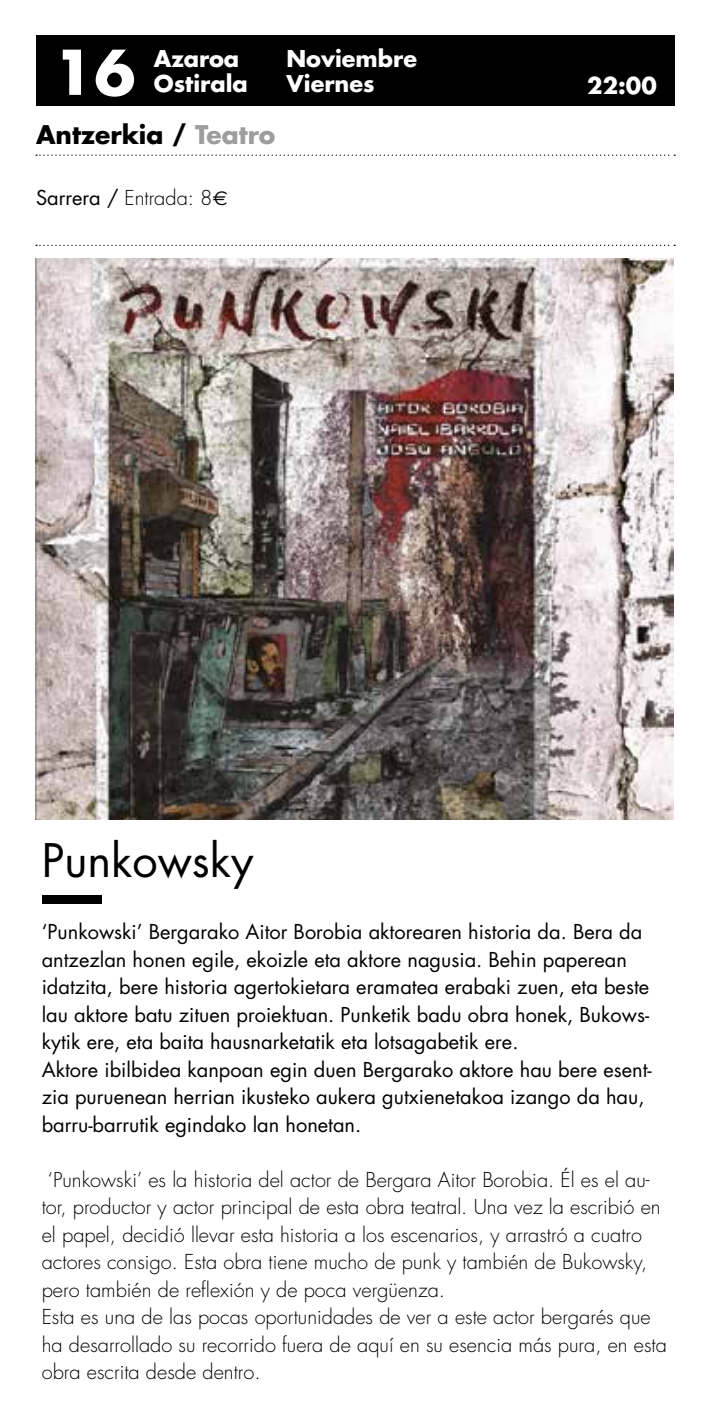
<style>
.page{position:relative;width:709px;height:1418px;background:#fff}
.page>*{position:absolute;margin:0;border:0;box-sizing:border-box;transform-origin:0 0}
.t1{font:700 60px "Futura Std";color:#fff}
.t2{font:45px "Futura Std";color:#000}
.t3{font:700 25px "Futura Std";color:#000}
.t4{font:700 22.5px "Futura Std";color:#fff}
.t5{font:300 20px/27.5px "Futura Std";color:#000}
.t6{font:20px/27.5px "Futura Std";color:#000}
.s1{color:#9d9d9c}
.s2{font-weight:400}
.s3{font-family:"Euro Sans";font-weight:400}
</style>
<div class="page">
<img style="left:35px;top:258px;width:638px;height:561px">
<div style="left:42px;top:895px;width:59px;height:9px;background:#000"></div>
<div style="left:36px;top:35px;width:638px;height:71px;background:#000"></div>
<svg style="left:36px;top:154px;width:639px;height:2px"></svg>
<svg style="left:36px;top:245px;width:639px;height:1px"></svg>
<h1 class="t1" style="left:53px;top:32px;width:84px">16</h1>
<p class="t4" style="left:154px;top:43px;width:87px">Azaroa</p>
<p class="t4" style="left:286px;top:43px;width:132px">Noviembre</p>
<p class="t4" style="left:154px;top:68px;width:96px">Ostirala</p>
<p class="t4" style="left:286px;top:68px;width:90px">Viernes</p>
<p class="t4" style="left:587px;top:70px;width:71px">22:00</p>
<p class="t3" style="left:36px;top:118px;width:241px">Antzerkia / <span class="s1">Teatro</span></p>
<p class="t5" style="left:36px;top:184px;width:193px"><span class="s2">Sarrera /</span> Entrada: 8<span class="s3">E</span></p>
<h2 class="t2" style="left:42px;top:831px;width:213px">Punkowsky</h2>
<p class="t6" style="left:42px;top:918px;width:611px">‘Punkowski’ Bergarako Aitor Borobia aktorearen historia da. Bera da antzezlan honen egile, ekoizle eta aktore nagusia. Behin paperean idatzita, bere historia agertokietara eramatea erabaki zuen, eta beste lau aktore batu zituen proiektuan. Punketik badu obra honek, Bukows&shy;kytik ere, eta baita hausnarketatik eta lotsagabetik ere.<br>Aktore ibilbidea kanpoan egin duen Bergarako aktore hau bere esent&shy;zia puruenean herrian ikusteko aukera gutxienetakoa izango da hau, barru-barrutik egindako lan honetan.</p>
<p class="t5" style="left:42px;top:1166px;width:626px;text-indent:6px">‘Punkowski’ es la historia del actor de Bergara Aitor Borobia. Él es el au&shy;tor, productor y actor principal de esta obra teatral. Una vez la escribió en el papel, decidió llevar esta historia a los escenarios, y arrastró a cuatro actores consigo. Esta obra tiene mucho de punk y también de Bukowsky, pero también de reflexión y de poca vergüenza.<br>Esta es una de las pocas oportunidades de ver a este actor bergarés que ha desarrollado su recorrido fuera de aquí en su esencia más pura, en esta obra escrita desde dentro.</p>
</div>
